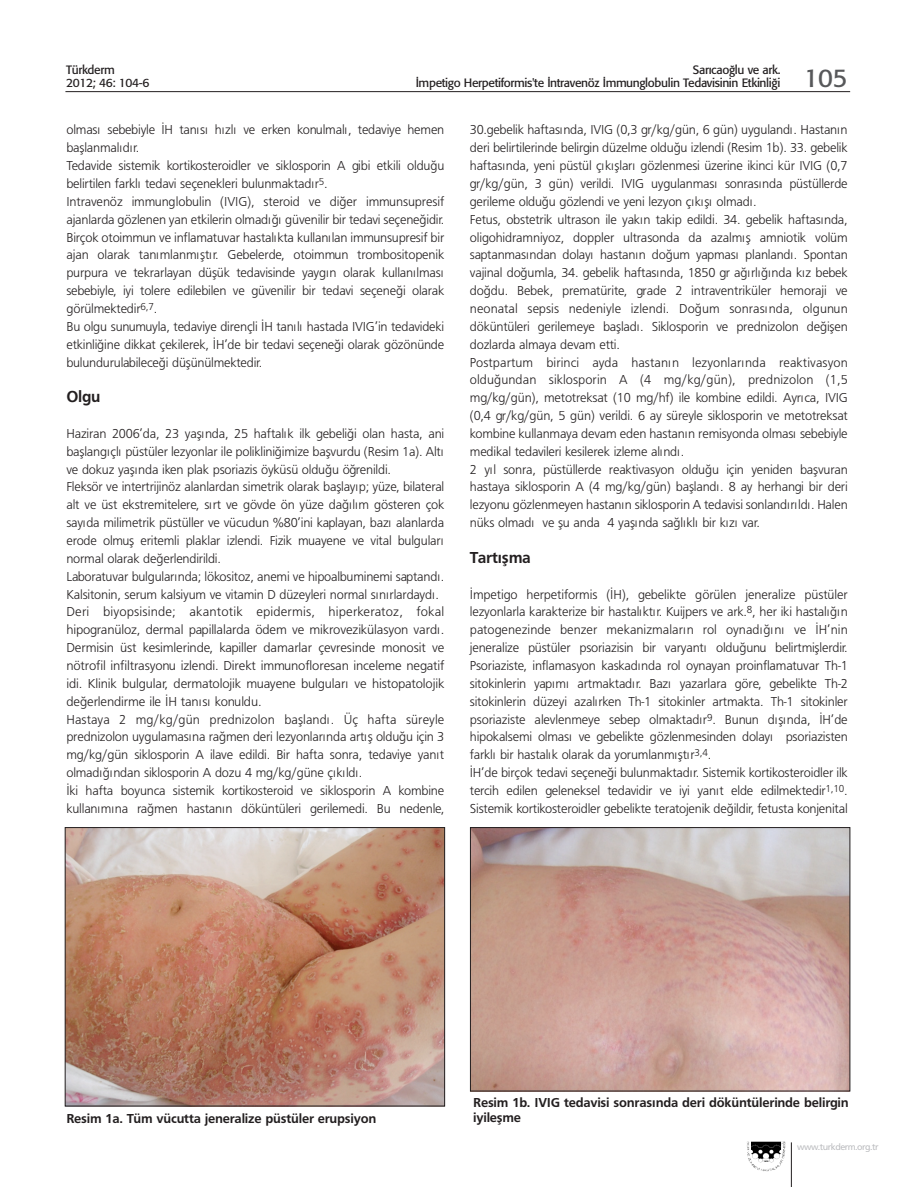
<style>
.page{position:relative;width:918px;height:1188px;background:#fff}
.page>*{position:absolute;margin:0;border:0;box-sizing:border-box;transform-origin:0 0}
.t1{font:25.5px "Formata Tr";color:#57585a}
.t2{font:16.5px "Frugal Bold Tr";letter-spacing:-.015em;color:#231f20}
.t3{font:13.5px/17.9px "Frugal Normal Tr";letter-spacing:-.015em;color:#231f20}
.t4{font:13.5px/15px "Frugal Bold Tr";letter-spacing:-.015em;color:#231f20}
.t5{font:12px/13.5px "Formata Tr";letter-spacing:-.03em;color:#231f20;text-align:right}
.t6{font:9px "Frutiger Roman";letter-spacing:-.055em;color:#bcbdc0}
</style>
<div class="page">
<img style="left:67px;top:829px;width:376px;height:275px">
<div style="left:65px;top:827px;width:380px;height:279px;border:1px solid #231f20"></div>
<img style="left:472px;top:829px;width:376px;height:260px">
<div style="left:470px;top:827px;width:380px;height:264px;border:1px solid #231f20"></div>
<hr style="left:65px;top:91px;width:785px;height:1px;background:#231f20">
<img style="left:747px;top:1142px;width:39px;height:29px">
<hr style="left:791px;top:1142px;width:1px;height:44px;background:#231f20">
<p class="t5" style="left:66px;top:64px;width:85px;text-align:left">Türk derm<br>2012; 46: 104-6</p>
<h1 class="t1" style="left:804px;top:66px;width:45px">105</h1>
<p class="t5" style="left:416px;top:64px;width:366px">Sarıcaoğlu ve ark.<br>İmpetigo Herpetiformis'te İntravenöz İmmunglobulin Tedavisinin Etkinliği</p>
<p class="t3" style="left:66px;top:122px;width:379px">olması sebebiyle İH tanısı hızlı ve erken konulmalı, tedaviye hemen başlanmalıdır.<br>Tedavide sistemik kortikosteroidler ve siklosporin A gibi etkili olduğu belirtilen farklı tedavi seçenekleri bulunmaktadır<sup>5</sup>.<br>Intravenöz immunglobulin (IVIG), steroid ve diğer immunsupresif ajanlarda gözlenen yan etkilerin olmadığı güvenilir bir tedavi seçeneğidir.<br>Birçok otoimmun ve inflamatuvar hastalıkta kullanılan immunsupresif bir ajan olarak tanımlanmıştır. Gebelerde, otoimmun trombositopenik purpura ve tekrarlayan düşük tedavisinde yaygın olarak kullanılması sebebiyle, iyi tolere edilebilen ve güvenilir bir tedavi seçeneği olarak görülmektedir<sup>6,7</sup>.<br>Bu olgu sunumuyla, tedaviye dirençli İH tanılı hastada IVIG’in tedavideki etkinliğine dikkat çekilerek, İH’de bir tedavi seçeneği olarak gözönünde bulundurulabileceği düşünülmektedir.</p>
<p class="t2" style="left:66px;top:390px;width:36px">Olgu</p>
<p class="t3" style="left:66px;top:426px;width:379px">Haziran 2006’da, 23 yaşında, 25 haftalık ilk gebeliği olan hasta, ani başlangıçlı püstüler lezyonlar ile polikliniğimize başvurdu (Resim 1a). Altı ve dokuz yaşında iken plak psoriazis öyküsü olduğu öğrenildi.<br>Fleksör ve intertrijinöz alanlardan simetrik olarak başlayıp; yüze, bilateral alt ve üst ekstremitelere, sırt ve gövde ön yüze dağılım gösteren çok sayıda milimetrik püstüller ve vücudun %80’ini kaplayan, bazı alanlarda erode olmuş eritemli plaklar izlendi. Fizik muayene ve vital bulguları normal olarak değerlendirildi.<br>Laboratuvar bulgularında; lökositoz, anemi ve hipoalbuminemi saptandı.<br>Kalsitonin, serum kalsiyum ve vitamin D düzeyleri normal sınırlardaydı.<br>Deri biyopsisinde; akantotik epidermis, hiperkeratoz, fokal hipogranüloz, dermal papillalarda ödem ve mikrovezikülasyon vardı.<br>Dermisin üst kesimlerinde, kapiller damarlar çevresinde monosit ve nötrofil infiltrasyonu izlendi. Direkt immunofloresan inceleme negatif idi. Klinik bulgular, dermatolojik muayene bulguları ve histopatolojik değerlendirme ile İH tanısı konuldu.<br>Hastaya 2 mg/kg/gün prednizolon başlandı. Üç hafta süreyle prednizolon uygulamasına rağmen deri lezyonlarında artış olduğu için 3 mg/kg/gün siklosporin A ilave edildi. Bir hafta sonra, tedaviye yanıt olmadığından siklosporin A dozu 4 mg/kg/güne çıkıldı.<br>İki hafta boyunca sistemik kortikosteroid ve siklosporin A kombine kullanımına rağmen hastanın döküntüleri gerilemedi. Bu nedenle,</p>
<p class="t3" style="left:470px;top:122px;width:379px">30.gebelik haftasında, IVIG (0,3 gr/kg/gün, 6 gün) uygulandı. Hastanın deri belirtilerinde belirgin düzelme olduğu izlendi (Resim 1b). 33. gebelik haftasında, yeni püstül çıkışları gözlenmesi üzerine ikinci kür IVIG (0,7 gr/kg/gün, 3 gün) verildi. IVIG uygulanması sonrasında püstüllerde gerileme olduğu gözlendi ve yeni lezyon çıkışı olmadı.<br>Fetus, obstetrik ultrason ile yakın takip edildi. 34. gebelik haftasında, oligohidramniyoz, doppler ultrasonda da azalmış amniotik volüm saptanmasından dolayı hastanın doğum yapması planlandı. Spontan vajinal doğumla, 34. gebelik haftasında, 1850 gr ağırlığında kız bebek doğdu. Bebek, prematürite, grade 2 intraventriküler hemoraji ve neonatal sepsis nedeniyle izlendi. Doğum sonrasında, olgunun döküntüleri gerilemeye başladı. Siklosporin ve prednizolon değişen dozlarda almaya devam etti.<br>Postpartum birinci ayda hastanın lezyonlarında reaktivasyon olduğundan siklosporin A (4 mg/kg/gün), prednizolon (1,5 mg/kg/gün), metotreksat (10 mg/hf) ile kombine edildi. Ayrıca, IVIG (0,4 gr/kg/gün, 5 gün) verildi. 6 ay süreyle siklosporin ve metotreksat kombine kullanmaya devam eden hastanın remisyonda olması sebebiyle medikal tedavileri kesilerek izleme alındı.<br>2 yıl sonra, püstüllerde reaktivasyon olduğu için yeniden başvuran hastaya siklosporin A (4 mg/kg/gün) başlandı. 8 ay herhangi bir deri lezyonu gözlenmeyen hastanın siklosporin A tedavisi sonlandırıldı. Halen nüks olmadı ve şu anda 4 yaşında sağlıklı bir kızı var.</p>
<p class="t2" style="left:470px;top:551px;width:63px">Tartışma</p>
<p class="t3" style="left:470px;top:586px;width:379px">İmpetigo herpetiformis (İH), gebelikte görülen jeneralize püstüler lezyonlarla karakterize bir hastalıktır. Kuijpers ve ark.<sup>8</sup>, her iki hastalığın patogenezinde benzer mekanizmaların rol oynadığını ve İH’nin jeneralize püstüler psoriazisin bir varyantı olduğunu belirtmişlerdir.<br>Psoriaziste, inflamasyon kaskadında rol oynayan proinflamatuvar Th-1 sitokinlerin yapımı artmaktadır. Bazı yazarlara göre, gebelikte Th-2 sitokinlerin düzeyi azalırken Th-1 sitokinler artmakta. Th-1 sitokinler psoriaziste alevlenmeye sebep olmaktadır<sup>9</sup>. Bunun dışında, İH’de hipokalsemi olması ve gebelikte gözlenmesinden dolayı psoriazisten farklı bir hastalık olarak da yorumlanmıştır<sup>3,4</sup>.<br>İH’de birçok tedavi seçeneği bulunmaktadır. Sistemik kortikosteroidler ilk tercih edilen geleneksel tedavidir ve iyi yanıt elde edilmektedir<sup>1,10</sup>.<br>Sistemik kortikosteroidler gebelikte teratojenik değildir, fetusta konjenital</p>
<p class="t4" style="left:66px;top:1112px;width:311px">Resim 1a. Tüm vücutta jeneralize püstüler erupsiyon</p>
<p class="t4" style="left:473px;top:1096px;width:377px">Resim 1b. IVIG tedavisi sonrasında deri döküntülerinde belirgin iyileşme</p>
<p class="t6" style="left:797px;top:1143px;width:83px">www.turk derm.org.tr</p>
</div>
